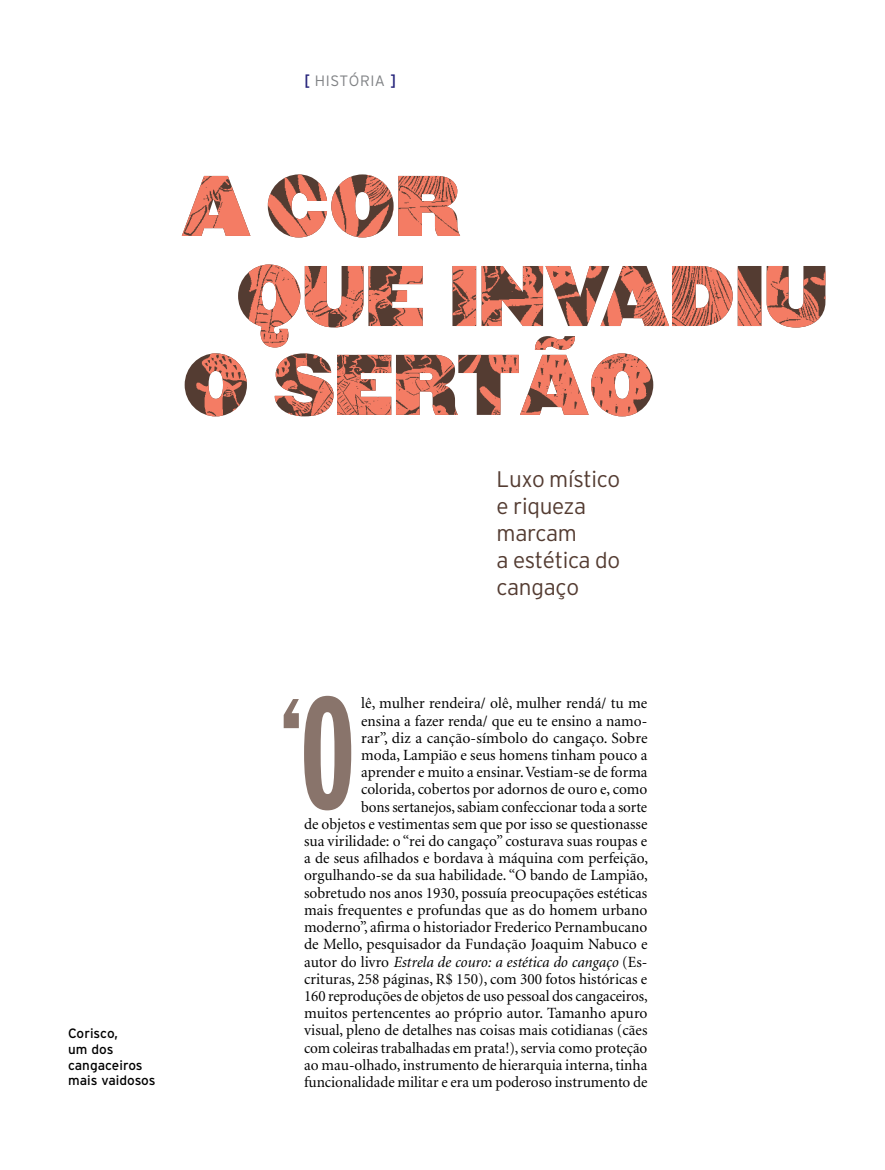
<style>
.page{position:relative;width:885px;height:1170px;background:#fff}
.page>*{position:absolute;margin:0;border:0;box-sizing:border-box;transform-origin:0 0}
.t1{font:700 extra-condensed 158.7px "Interstate";color:#89746b;scale:.91 1}
.t2{font:600 103.95px "Franklin Gothic";color:#89746b}
.t3{font:300 22.5px/27px "Interstate";letter-spacing:-.015em;color:#543c32}
.t4{font:15.6px/17.2px "Minion";color:#000;text-align:right}
.t5{font:300 15px "Interstate";letter-spacing:.035em;color:#808285}
.t6{font:13.5px/15.8px "Interstate";color:#000}
.s1{font-weight:400;font-size:16.5px;color:#26247b}
.s2{font-style:italic}
</style>
<div class="page">
<img style="left:238px;top:264px;width:587px;height:72px">
<img style="left:182px;top:174px;width:278px;height:63px">
<img style="left:185px;top:336px;width:468px;height:80px">
<p class="t5" style="left:304px;top:72px;width:94px"><span class="s1">[</span> HISTÓRIA <span class="s1">]</span></p>
<p class="t6" style="left:68px;top:1025px;width:89px">Corisco,<br>um dos cangaceiros mais vaidosos</p>
<h3 class="t3" style="left:496px;top:465px;width:125px">Luxo místico e riqueza marcam<br>a estética do cangaço</h3>
<h1 class="t1" style="left:300px;top:665px;width:63px">O</h1>
<p class="t4" style="left:304px;top:695px;width:345px">lê, mulher rendeira/ olê, mulher rendá/ tu me<br>ensina a fazer renda/ que eu te ensino a namo-<br>rar”, diz a canção-símbolo do cangaço. Sobre<br>moda, Lampião e seus homens tinham pouco a aprender e muito a ensinar. Vestiam-se de forma colorida, cobertos por adornos de ouro e, como<br>bons sertanejos, sabiam confeccionar toda a sorte<br>de objetos e vestimentas sem que por isso se questionasse sua virilidade: o “rei do cangaço” costurava suas roupas e a de seus afilhados e bordava à máquina com perfeição, orgulhando-se da sua habilidade. “O bando de Lampião, sobretudo nos anos 1930, possuía preocupações estéticas mais frequentes e profundas que as do homem urbano moderno”, afirma o historiador Frederico Pernambucano de Mello, pesquisador da Fundação Joaquim Nabuco e autor do livro <span class="s2">Estrela de couro: a estética do cangaço</span> (Es&shy;crituras, 258 páginas, R$ 150), com 300 fotos históricas e 160 reproduções de objetos de uso pessoal dos cangaceiros, muitos pertencentes ao próprio autor. Tamanho apuro visual, pleno de detalhes nas coisas mais cotidianas (cães com coleiras trabalhadas em prata!), servia como proteção ao mau-olhado, instrumento de hierarquia interna, tinha funcionalidade militar e era um poderoso instrumento de</p>
<h2 class="t2" style="left:275px;top:673px;width:33px">‘</h2>
</div>
